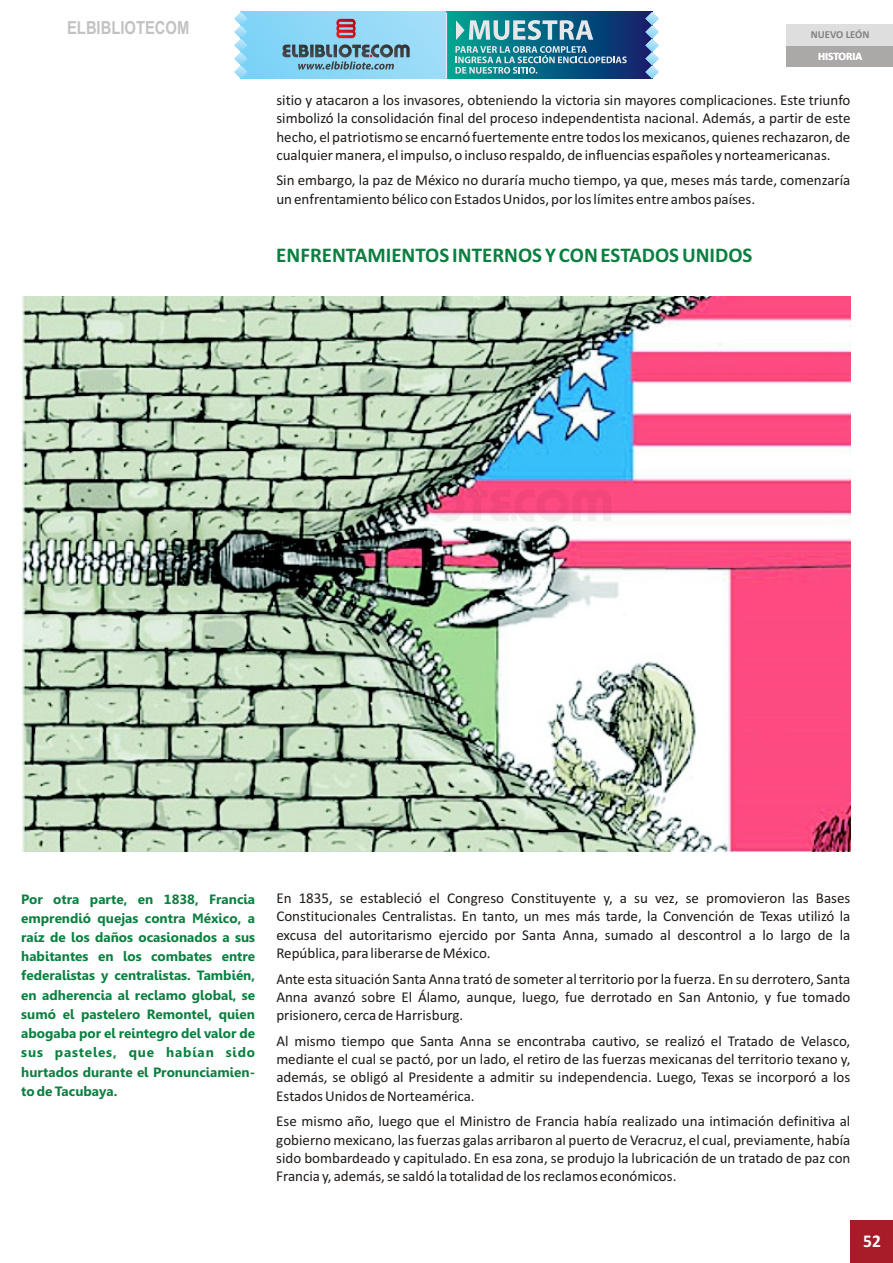
<style>
.page{position:relative;width:893px;height:1263px;background:#fff}
.page>*{position:absolute;margin:0;border:0;box-sizing:border-box;transform-origin:0 0}
.t1{font:700 21px "Calibri";color:#0a8040}
.t2{font:700 18px "Arial Narrow";color:#c2c2c2}
.t3{font:700 18px "Calibri";color:#fff}
.t4{font:15px/18.3px "Calibri";color:#1f1a17;text-align:justify}
.t5{font:700 13.5px/19.2px "Gisha";color:#0a8040;text-align:justify}
.t6{font:700 11.25px "Calibri";color:#fff}
.t7{font:700 10.65px "Calibri";color:#828282}
</style>
<div class="page">
<div style="left:787px;top:45px;width:106px;height:22px;background:#aba8a8"></div>
<div style="left:850px;top:1220px;width:43px;height:43px;background:#a81c29"></div>
<div style="left:787px;top:24px;width:106px;height:21px;background:#dedede"></div>
<img style="left:21px;top:297px;width:829px;height:554px">
<svg style="left:248px;top:12px;width:198px;height:67px;background:#8fd8f7"></svg>
<svg style="left:288px;top:489px;width:73px;height:32px;background:#a2b59d"></svg>
<svg style="left:362px;top:489px;width:8px;height:32px"></svg>
<svg style="left:375px;top:489px;width:41px;height:32px"></svg>
<svg style="left:420px;top:489px;width:8px;height:32px"></svg>
<svg style="left:432px;top:489px;width:179px;height:33px"></svg>
<div style="left:446px;top:12px;width:206px;height:67px;background:linear-gradient(to right,#00a694,#0c1f6e)"></div>
<svg style="left:234px;top:12px;width:14px;height:67px"></svg>
<svg style="left:645px;top:12px;width:14px;height:67px"></svg>
<svg style="left:336px;top:19px;width:20px;height:19px"></svg>
<svg style="left:281px;top:44px;width:129px;height:26px;background:#6e9bae"></svg>
<svg style="left:455px;top:46px;width:172px;height:28px;background:#3d859c"></svg>
<svg style="left:456px;top:20px;width:137px;height:20px;background:#70aab6"></svg>
<hr style="left:446px;top:13px;width:1px;height:66px;background:#e6e7e9">
<p class="t2" style="left:67px;top:21px;width:124px">ELBIBLIOTECOM</p>
<p class="t7" style="left:811px;top:30px;width:60px">NUEVO LEÓN</p>
<p class="t6" style="left:818px;top:51px;width:46px">HISTORIA</p>
<p class="t4" style="left:276px;top:92px;width:576px">sitio y atacaron a los invasores, obteniendo la victoria sin mayores complicaciones. Este triunfo simbolizó la consolidación final del proceso independentista nacional. Además, a partir de este hecho, el patriotismo se encarnó fuertemente entre todos los mexicanos, quienes rechazaron, de cualquier manera, el impulso, o incluso respaldo, de influencias españoles y norteamericanas.</p>
<p class="t4" style="left:276px;top:173px;width:576px">Sin embargo, la paz de México no duraría mucho tiempo, ya que, meses más tarde, comenzaría un enfrentamiento bélico con Estados Unidos, por los límites entre ambos países.</p>
<h1 class="t1" style="left:276px;top:246px;width:478px">ENFRENTAMIENTOS INTERNOS Y CON ESTADOS UNIDOS</h1>
<p class="t5" style="left:21px;top:890px;width:235px">Por otra parte, en 1838, Francia emprendió quejas contra México, a raíz de los daños ocasionados a sus habitantes en los combates entre federalistas y centralistas. También, en adherencia al reclamo global, se sumó el pastelero Remontel, quien abogaba por el reintegro del valor de sus pasteles, que habían sido hurtados durante el Pronunciamien&shy;to de Tacubaya.</p>
<p class="t4" style="left:276px;top:890px;width:576px">En 1835, se estableció el Congreso Constituyente y, a su vez, se promovieron las Bases Constitucionales Centralistas. En tanto, un mes más tarde, la Convención de Texas utilizó la excusa del autoritarismo ejercido por Santa Anna, sumado al descontrol a lo largo de la República, para liberarse de México.</p>
<p class="t4" style="left:276px;top:971px;width:576px">Ante esta situación Santa Anna trató de someter al territorio por la fuerza. En su derrotero, Santa Anna avanzó sobre El Álamo, aunque, luego, fue derrotado en San Antonio, y fue tomado prisionero, cerca de Harrisburg.</p>
<p class="t4" style="left:276px;top:1033px;width:576px">Al mismo tiempo que Santa Anna se encontraba cautivo, se realizó el Tratado de Velasco, mediante el cual se pactó, por un lado, el retiro de las fuerzas mexicanas del territorio texano y, además, se obligó al Presidente a admitir su independencia. Luego, Texas se incorporó a los Estados Unidos de Norteamérica.</p>
<p class="t4" style="left:276px;top:1113px;width:576px">Ese mismo año, luego que el Ministro de Francia había realizado una intimación definitiva al gobierno mexicano, las fuerzas galas arribaron al puerto de Veracruz, el cual, previamente, había sido bombardeado y capitulado. En esa zona, se produjo la lubricación de un tratado de paz con Francia y, además, se saldó la totalidad de los reclamos económicos.</p>
<p class="t3" style="left:863px;top:1234px;width:19px">37</p>
<p class="t3" style="left:863px;top:1234px;width:19px">52</p>
</div>
